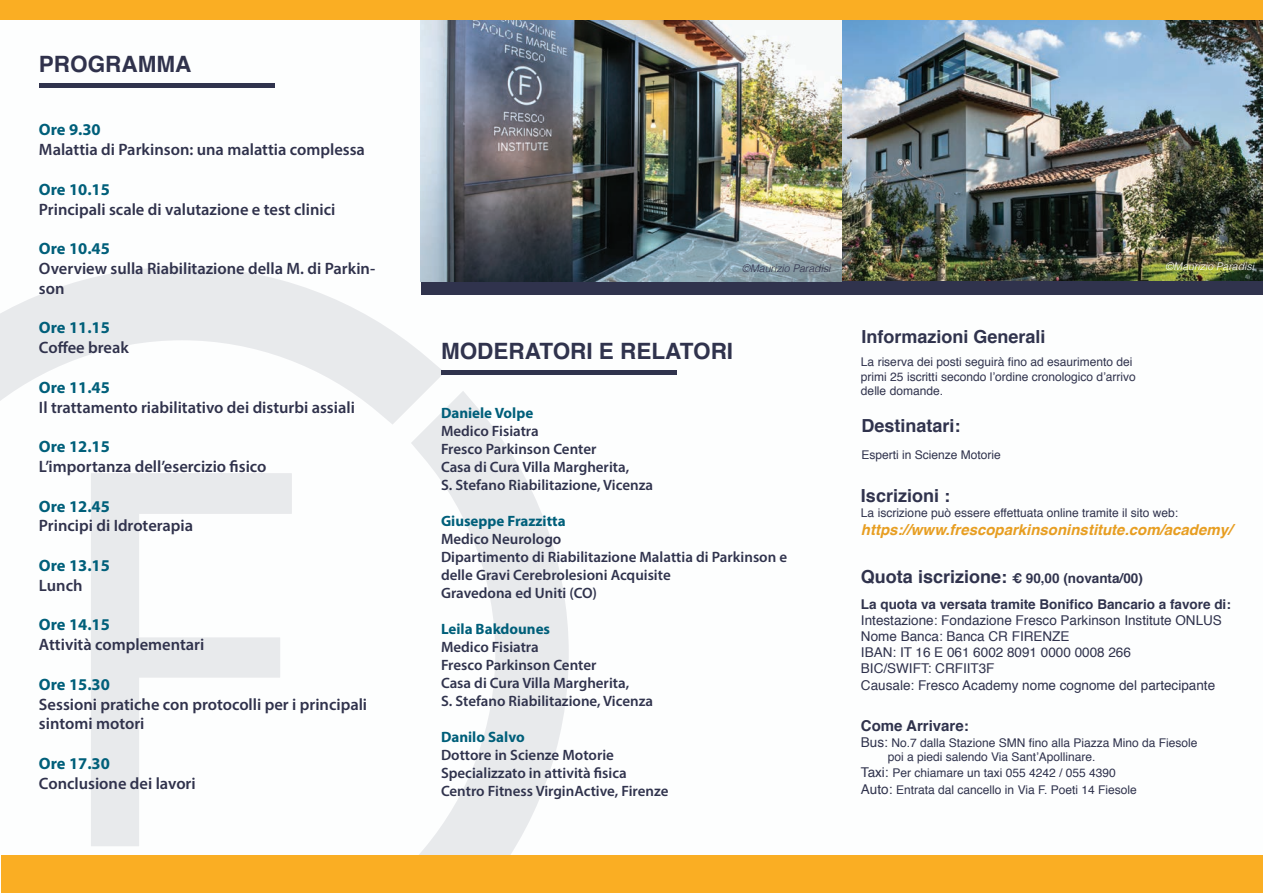
<style>
.page{position:relative;width:1263px;height:893px;background:#fff}
.page>*{position:absolute;margin:0;border:0;box-sizing:border-box;transform-origin:0 0}
.t1{font:700 22.5px "Helvetica";color:#30334d}
.t2{font:700 22.5px "Helvetica";color:#30324c}
.t3{font:700 18px "Helvetica";color:#30334d}
.t4{font:600 16.5px/19.8px "Myriad Pro";color:#30324c}
.t5{font:700 16.5px "Myriad Pro";color:#005f7a}
.t6{font:600 15px/18px "Myriad Pro";color:#30334d}
.t7{font:700 15px "Myriad Pro";color:#005f7a}
.t8{font:italic 700 15px "Helvetica";color:#e79e22}
.t9{font:600 15px "Myriad Pro";color:#30324c}
.t10{font:700 15px "Helvetica";color:#30334d}
.t11{font:13.5px/16.2px "Helvetica";color:#30334d}
.t12{font:700 13.5px/25.2px "Helvetica";color:#30334d}
.t13{font:12px/14.4px "Helvetica";color:#30334d}
.t14{font:italic 300 10.5px "Helvetica";color:#30324c}
.t15{font:italic 300 10.5px "Helvetica";color:#fff}
.s1{font-size:18px}
.s2{font-size:13.5px}
</style>
<div class="page">
<svg style="left:91px;top:473px;width:201px;height:373px"></svg>
<svg style="left:0;top:267px;width:445px;height:157px"></svg>
<svg style="left:411px;top:391px;width:158px;height:464px"></svg>
<hr style="left:441px;top:371px;width:235px;height:4px;background:#30334d">
<div style="left:421px;top:280px;width:842px;height:15px;background:#30334d"></div>
<hr style="left:39px;top:83px;width:235px;height:4px;background:#30334d">
<img style="left:841px;top:20px;width:422px;height:260px">
<img style="left:421px;top:20px;width:420px;height:262px">
<div style="left:1px;top:855px;width:1261px;height:38px;background:#faae23"></div>
<div style="left:0;top:0;width:1263px;height:20px;background:#faae23"></div>
<h1 class="t2" style="left:39px;top:54px;width:154px">PROGRAMMA</h1>
<p class="t5" style="left:39px;top:119px;width:63px">Ore 9.30</p>
<p class="t4" style="left:39px;top:139px;width:328px">Malattia di Parkinson: una malattia complessa</p>
<p class="t5" style="left:39px;top:178px;width:72px">Ore 10.15</p>
<p class="t4" style="left:39px;top:199px;width:298px">Principali scale di valutazione e test clinici</p>
<p class="t5" style="left:39px;top:238px;width:72px">Ore 10.45</p>
<p class="t4" style="left:39px;top:258px;width:338px">Overview sulla Riabilitazione della M. di Parkin&shy;son</p>
<p class="t5" style="left:39px;top:317px;width:72px">Ore 11.15</p>
<p class="t4" style="left:39px;top:337px;width:91px">Coffee break</p>
<p class="t5" style="left:39px;top:376px;width:72px">Ore 11.45</p>
<p class="t4" style="left:39px;top:397px;width:317px">Il trattamento riabilitativo dei disturbi assiali</p>
<p class="t5" style="left:39px;top:436px;width:72px">Ore 12.15</p>
<p class="t4" style="left:39px;top:456px;width:229px">L’importanza dell’esercizio fisico</p>
<p class="t5" style="left:39px;top:495px;width:72px">Ore 12.45</p>
<p class="t4" style="left:39px;top:516px;width:156px">Principi di Idroterapia</p>
<p class="t5" style="left:39px;top:555px;width:72px">Ore 13.15</p>
<p class="t4" style="left:39px;top:575px;width:45px">Lunch</p>
<p class="t5" style="left:39px;top:614px;width:72px">Ore 14.15</p>
<p class="t4" style="left:39px;top:634px;width:167px">Attività complementari</p>
<p class="t5" style="left:39px;top:673px;width:72px">Ore 15.30</p>
<p class="t4" style="left:39px;top:694px;width:330px">Sessioni pratiche con protocolli per i principali sintomi motori</p>
<p class="t5" style="left:39px;top:753px;width:72px">Ore 17.30</p>
<p class="t4" style="left:39px;top:773px;width:158px">Conclusione dei lavori</p>
<p class="t14" style="left:742px;top:263px;width:90px">©Maurizio Paradisi</p>
<p class="t15" style="left:1165px;top:262px;width:90px">©Maurizio Paradisi</p>
<h1 class="t1" style="left:441px;top:342px;width:294px">MODERATORI E RELATORI</h1>
<p class="t3" style="left:861px;top:329px;width:186px">Informazioni Generali</p>
<p class="t13" style="left:861px;top:356px;width:276px">La riserva dei posti seguirà fino ad esaurimento dei primi 25 iscritti secondo l’ordine cronologico d’arrivo delle domande.</p>
<p class="t7" style="left:441px;top:403px;width:94px">Daniele Volpe</p>
<p class="t9" style="left:441px;top:422px;width:99px">Medico Fisiatra</p>
<p class="t6" style="left:441px;top:440px;width:214px">Fresco Parkinson Center<br>Casa di Cura Villa Margherita,<br>S. Stefano Riabilitazione, Vicenza</p>
<p class="t7" style="left:441px;top:511px;width:126px">Giuseppe Frazzitta</p>
<p class="t6" style="left:441px;top:530px;width:348px">Medico Neurologo<br>Dipartimento di Riabilitazione Malattia di Parkinson e delle Gravi Cerebrolesioni Acquisite<br>Gravedona ed Uniti (CO)</p>
<p class="t7" style="left:441px;top:619px;width:111px">Leila Bakdounes</p>
<p class="t6" style="left:441px;top:638px;width:214px">Medico Fisiatra<br>Fresco Parkinson Center<br>Casa di Cura Villa Margherita,<br>S. Stefano Riabilitazione, Vicenza</p>
<p class="t7" style="left:441px;top:727px;width:85px">Danilo Salvo</p>
<p class="t6" style="left:441px;top:746px;width:229px">Dottore in Scienze Motorie<br>Specializzato in attività fisica<br>Centro Fitness VirginActive, Firenze</p>
<p class="t3" style="left:861px;top:418px;width:101px">Destinatari:</p>
<p class="t13" style="left:861px;top:448px;width:141px">Esperti in Scienze Motorie</p>
<p class="t3" style="left:861px;top:488px;width:91px">Iscrizioni :</p>
<p class="t13" style="left:861px;top:506px;width:319px">La iscrizione può essere effettuata online tramite il sito web:</p>
<p class="t8" style="left:861px;top:523px;width:373px">https://www.frescoparkinsoninstitute.com/academy/</p>
<p class="t12" style="left:861px;top:567px;width:371px"><span class="s1">Quota iscrizione:</span> ¤ 90,00 (novanta/00)<br>La quota va versata tramite Bonifico Bancario a favore di:</p>
<p class="t11" style="left:861px;top:613px;width:362px">Intestazione: Fondazione Fresco Parkinson Institute ONLUS Nome Banca: Banca CR FIRENZE<br>IBAN: IT 16 E 061 6002 8091 0000 0008 266<br>BIC/SWIFT: CRFIIT3F<br>Causale: Fresco Academy nome cognome del partecipante</p>
<p class="t10" style="left:861px;top:719px;width:109px">Come Arrivare:</p>
<p class="t13" style="left:888px;top:736px;width:311px;text-indent:-27px"><span class="s2">Bus:</span> No.7 dalla Stazione SMN fino alla Piazza Mino da Fiesole poi a piedi salendo Via Sant’Apollinare.</p>
<p class="t13" style="left:861px;top:766px;width:277px;line-height:16.2px"><span class="s2">Taxi:</span> Per chiamare un taxi 055 4242 / 055 4390<br><span class="s2">Auto:</span> Entrata dal cancello in Via F. Poeti 14 Fiesole</p>
</div>
